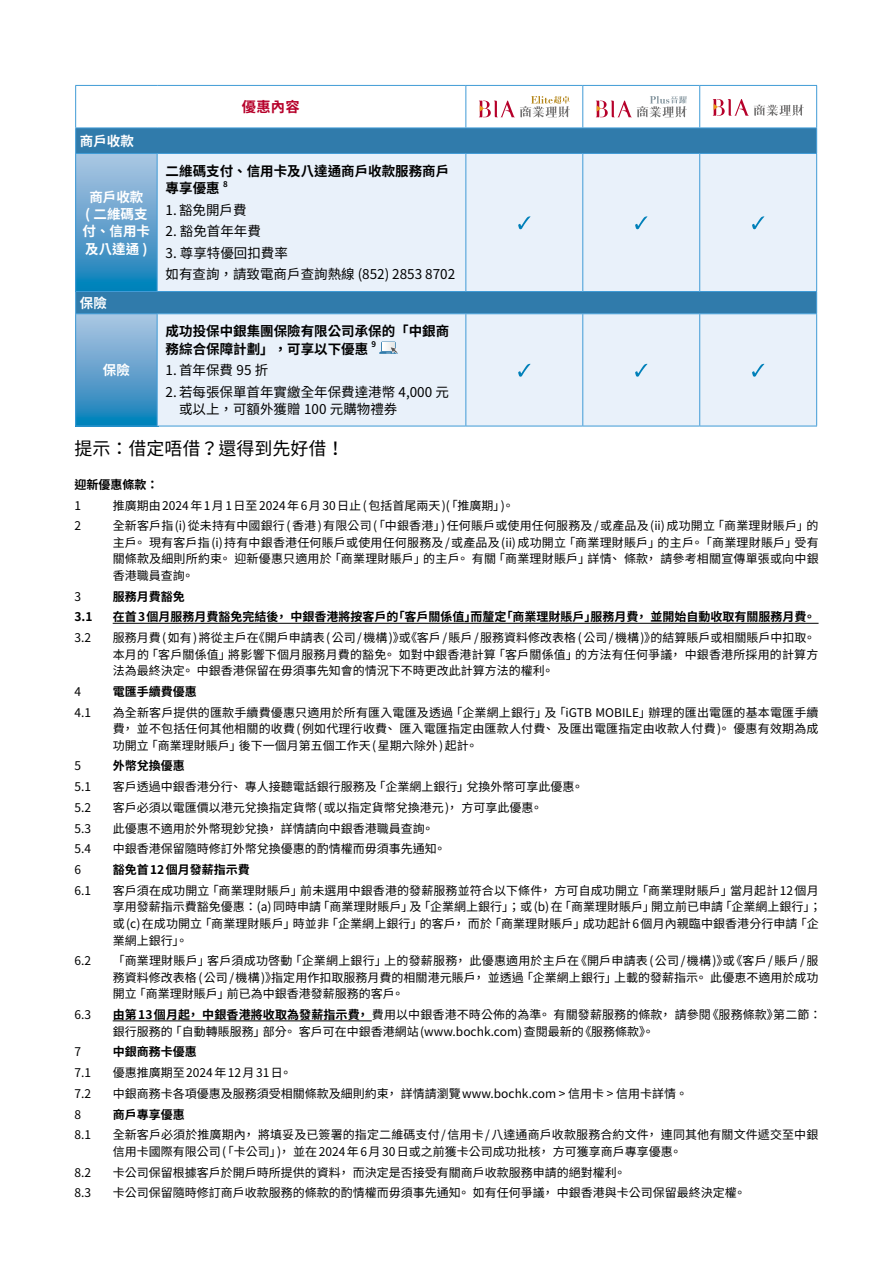
<style>
.page{position:relative;width:893px;height:1263px;background:#fff}
.page>*{position:absolute;margin:0;border:0;box-sizing:border-box;transform-origin:0 0}
.t1{font:18px "Noto Sans CJ Ktc";color:#000}
.t2{font:700 14.25px "Noto Sans CJ Ktc";color:#b6002a}
.t3{font:13.5px/21.5px "Noto Sans CJ Ktc";color:#000}
.t4{font:700 13.5px/17.2px "Noto Sans CJ Ktc";color:#000}
.t5{font:700 13.5px/17.2px "Noto Sans CJ Ktc";color:#fff;text-align:center}
.t6{font:12px/16.5px "Noto Sans CJ Ktc";color:#000}
.t7{font:700 12px "Noto Sans CJ Ktc";color:#000}
.t8{font:700 7.8px "Noto Sans CJ Ktc";color:#000}
.s1{font-weight:700}
</style>
<div class="page">
<svg style="left:76px;top:314px;width:81px;height:112px"></svg>
<svg style="left:76px;top:129px;width:740px;height:184px;fill:#307bab"></svg>
<svg style="left:157px;top:154px;width:659px;height:272px;fill:#e9f1fa"></svg>
<hr style="left:75px;top:85px;width:82px;height:1px;background:#409bd6">
<hr style="left:75px;top:86px;width:1px;height:42px;background:#409bd6">
<hr style="left:157px;top:85px;width:309px;height:1px;background:#409bd6">
<hr style="left:465px;top:86px;width:1px;height:42px;background:#409bd6">
<hr style="left:582px;top:86px;width:1px;height:42px;background:#409bd6">
<hr style="left:699px;top:86px;width:1px;height:42px;background:#409bd6">
<hr style="left:816px;top:86px;width:1px;height:42px;background:#409bd6">
<svg style="left:75px;top:129px;width:1px;height:24px"></svg>
<svg style="left:816px;top:129px;width:1px;height:24px"></svg>
<hr style="left:75px;top:153px;width:82px;height:1px;background:#409bd6">
<hr style="left:466px;top:85px;width:117px;height:1px;background:#409bd6">
<hr style="left:583px;top:85px;width:117px;height:1px;background:#409bd6">
<hr style="left:700px;top:85px;width:117px;height:1px;background:#409bd6">
<hr style="left:157px;top:153px;width:309px;height:1px;background:#409bd6">
<hr style="left:466px;top:153px;width:117px;height:1px;background:#409bd6">
<hr style="left:583px;top:153px;width:117px;height:1px;background:#409bd6">
<hr style="left:700px;top:153px;width:117px;height:1px;background:#409bd6">
<hr style="left:75px;top:128px;width:82px;height:1px;background:#409bd6">
<hr style="left:157px;top:128px;width:309px;height:1px;background:#409bd6">
<hr style="left:466px;top:128px;width:117px;height:1px;background:#409bd6">
<hr style="left:583px;top:128px;width:117px;height:1px;background:#409bd6">
<hr style="left:700px;top:128px;width:117px;height:1px;background:#409bd6">
<hr style="left:75px;top:154px;width:1px;height:137px;background:#409bd6">
<hr style="left:157px;top:154px;width:1px;height:137px;background:#409bd6">
<hr style="left:465px;top:154px;width:1px;height:137px;background:#409bd6">
<hr style="left:582px;top:154px;width:1px;height:137px;background:#409bd6">
<hr style="left:699px;top:154px;width:1px;height:137px;background:#409bd6">
<hr style="left:816px;top:154px;width:1px;height:137px;background:#409bd6">
<hr style="left:75px;top:291px;width:82px;height:1px;background:#409bd6">
<svg style="left:75px;top:292px;width:1px;height:21px"></svg>
<hr style="left:157px;top:291px;width:309px;height:1px;background:#409bd6">
<hr style="left:466px;top:291px;width:117px;height:1px;background:#409bd6">
<hr style="left:583px;top:291px;width:117px;height:1px;background:#409bd6">
<hr style="left:700px;top:291px;width:117px;height:1px;background:#409bd6">
<svg style="left:816px;top:292px;width:1px;height:21px"></svg>
<hr style="left:75px;top:313px;width:82px;height:1px;background:#409bd6">
<hr style="left:75px;top:314px;width:1px;height:112px;background:#409bd6">
<hr style="left:157px;top:313px;width:309px;height:1px;background:#409bd6">
<hr style="left:157px;top:314px;width:1px;height:112px;background:#409bd6">
<hr style="left:466px;top:313px;width:117px;height:1px;background:#409bd6">
<hr style="left:465px;top:314px;width:1px;height:112px;background:#409bd6">
<hr style="left:583px;top:313px;width:117px;height:1px;background:#409bd6">
<hr style="left:582px;top:314px;width:1px;height:112px;background:#409bd6">
<hr style="left:700px;top:313px;width:117px;height:1px;background:#409bd6">
<hr style="left:699px;top:314px;width:1px;height:112px;background:#409bd6">
<hr style="left:816px;top:314px;width:1px;height:112px;background:#409bd6">
<hr style="left:75px;top:426px;width:82px;height:1px;background:#409bd6">
<hr style="left:157px;top:426px;width:309px;height:1px;background:#409bd6">
<hr style="left:466px;top:426px;width:117px;height:1px;background:#409bd6">
<hr style="left:583px;top:426px;width:117px;height:1px;background:#409bd6">
<hr style="left:700px;top:426px;width:117px;height:1px;background:#409bd6">
<svg style="left:479px;top:96px;width:91px;height:21px"></svg>
<svg style="left:596px;top:96px;width:91px;height:21px"></svg>
<svg style="left:713px;top:99px;width:91px;height:17px"></svg>
<svg style="left:518px;top:216px;width:12px;height:13px"></svg>
<svg style="left:635px;top:216px;width:12px;height:13px"></svg>
<svg style="left:752px;top:216px;width:12px;height:13px"></svg>
<svg style="left:379px;top:342px;width:19px;height:13px"></svg>
<svg style="left:518px;top:364px;width:12px;height:13px"></svg>
<svg style="left:635px;top:364px;width:12px;height:13px"></svg>
<svg style="left:752px;top:364px;width:12px;height:13px"></svg>
<hr style="left:113px;top:623px;width:706px;height:1px;background:#000">
<hr style="left:113px;top:1020px;width:259px;height:1px;background:#000">
<p class="t5" style="left:80px;top:133px;width:55px">商戶收款</p>
<p class="t5" style="left:83px;top:188px;width:69px">商戶收款<br>( 二維碼支付、信用卡及八達通 )</p>
<p class="t5" style="left:80px;top:294px;width:28px">保險</p>
<p class="t2" style="left:242px;top:99px;width:59px">優惠內容</p>
<p class="t4" style="left:166px;top:163px;width:285px">二維碼支付、信用卡及八達通商戶收款服務商戶專享優惠</p>
<p class="t8" style="left:223px;top:179px;width:6px">8</p>
<p class="t3" style="left:166px;top:199px;width:83px">1. 豁免開戶費</p>
<p class="t3" style="left:166px;top:221px;width:97px">2. 豁免首年年費</p>
<p class="t3" style="left:166px;top:242px;width:291px">3. 尊享特優回扣費率<br>如有查詢，請致電商戶查詢熱線 (852) 2853 8702</p>
<p class="t4" style="left:166px;top:323px;width:285px">成功投保中銀集團保險有限公司承保的「中銀商務綜合保障計劃」，可享以下優惠</p>
<p class="t8" style="left:372px;top:340px;width:6px">9</p>
<p class="t5" style="left:103px;top:362px;width:28px">保險</p>
<p class="t3" style="left:166px;top:360px;width:104px">1. 首年保費 95 折</p>
<p class="t3" style="left:179px;top:383px;width:271px;line-height:17.2px;text-indent:-14px">2. 若每張保單首年實繳全年保費達港幣 4,000 元或以上，可額外獲贈 100 元購物禮券</p>
<h1 class="t1" style="left:74px;top:439px;width:271px">提示：借定唔借？還得到先好借！</h1>
<p class="t7" style="left:74px;top:478px;width:85px">迎新優惠條款：</p>
<p class="t6" style="left:74px;top:497px;width:8px">1</p>
<p class="t6" style="left:113px;top:497px;width:403px">推廣期由 2024 年 1 月 1 日至 2024 年 6 月 30 日止 ( 包括首尾兩天 )(「推廣期」)。</p>
<p class="t6" style="left:74px;top:518px;width:8px">2</p>
<p class="t6" style="left:113px;top:518px;width:708px;text-align:justify">全新客戶指 (i) 從未持有中國銀行 ( 香港 ) 有限公司 (「中銀香港」) 任何賬戶或使用任何服務及 / 或產品及 (ii) 成功開立「商業理財賬戶」的主戶。現有客戶指(i)持有中銀香港任何賬戶或使用任何服務及/或產品及(ii)成功開立「商業理財賬戶」的主戶。「商業理財賬戶」受有關條款及細則所約束。迎新優惠只適用於「商業理財賬戶」的主戶。有關「商業理財賬戶」詳情、條款，請參考相關宣傳單張或向中銀香港職員查詢。</p>
<p class="t6" style="left:74px;top:588px;width:8px">3</p>
<p class="t7" style="left:113px;top:589px;width:73px">服務月費豁免</p>
<p class="t7" style="left:74px;top:610px;width:20px">3.1</p>
<p class="t7" style="left:113px;top:610px;width:704px">在首 3 個月服務月費豁免完結後，中銀香港將按客戶的「客戶關係值」而釐定「商業理財賬戶」服務月費，並開始自動收取有關服務月費。</p>
<p class="t6" style="left:74px;top:630px;width:18px">3.2</p>
<p class="t6" style="left:113px;top:630px;width:707px">服務月費 ( 如有 ) 將從主戶在《開戶申請表 ( 公司 / 機構 )》或《客戶 / 賬戶 / 服務資料修改表格 ( 公司 / 機構 )》的結算賬戶或相關賬戶中扣取。本月的「客戶關係值」將影響下個月服務月費的豁免。如對中銀香港計算「客戶關係值」的方法有任何爭議，中銀香港所採用的計算方法為最終決定。中銀香港保留在毋須事先知會的情況下不時更改此計算方法的權利。</p>
<p class="t6" style="left:74px;top:684px;width:8px">4</p>
<p class="t7" style="left:113px;top:685px;width:85px">電匯手續費優惠</p>
<p class="t6" style="left:74px;top:704px;width:18px">4.1</p>
<p class="t6" style="left:113px;top:704px;width:707px;text-align:justify">為全新客戶提供的匯款手續費優惠只適用於所有匯入電匯及透過「企業網上銀行」及「iGTB MOBILE」辦理的匯出電匯的基本電匯手續費，並不包括任何其他相關的收費 (例如代理行收費、匯入電匯指定由匯款人付費、及匯出電匯指定由收款人付費 )。優惠有效期為成功開立「商業理財賬戶」後下一個月第五個工作天 ( 星期六除外 ) 起計。</p>
<p class="t6" style="left:74px;top:758px;width:8px">5</p>
<p class="t7" style="left:113px;top:759px;width:73px">外幣兌換優惠</p>
<p class="t6" style="left:74px;top:779px;width:18px">5.1</p>
<p class="t6" style="left:113px;top:779px;width:472px">客戶透過中銀香港分行、專人接聽電話銀行服務及 「企業網上銀行」兌換外幣可享此優惠。</p>
<p class="t6" style="left:74px;top:799px;width:18px">5.2</p>
<p class="t6" style="left:113px;top:799px;width:431px">客戶必須以電匯價以港元兌換指定貨幣 ( 或以指定貨幣兌換港元 )，方可享此優惠。</p>
<p class="t6" style="left:74px;top:820px;width:18px">5.3</p>
<p class="t6" style="left:113px;top:820px;width:322px">此優惠不適用於外幣現鈔兌換，詳情請向中銀香港職員查詢。</p>
<p class="t6" style="left:74px;top:841px;width:18px">5.4</p>
<p class="t6" style="left:113px;top:841px;width:334px">中銀香港保留隨時修訂外幣兌換優惠的酌情權而毋須事先通知。</p>
<p class="t6" style="left:74px;top:862px;width:8px">6</p>
<p class="t7" style="left:113px;top:863px;width:139px">豁免首 12 個月發薪指示費</p>
<p class="t6" style="left:74px;top:882px;width:18px">6.1</p>
<p class="t6" style="left:113px;top:882px;width:710px">客戶須在成功開立「商業理財賬戶」前未選用中銀香港的發薪服務並符合以下條件，方可自成功開立「商業理財賬戶」當月起計 12 個月享用發薪指示費豁免優惠：(a) 同時申請「商業理財賬戶」及 「企業網上銀行」；或 (b) 在「商業理財賬戶」開立前已申請「企業網上銀行」；或 (c) 在成功開立「商業理財賬戶」時並非「企業網上銀行」的客戶，而於「商業理財賬戶」成功起計 6 個月內親臨中銀香港分行申請「企業網上銀行」。</p>
<p class="t6" style="left:74px;top:953px;width:18px">6.2</p>
<p class="t6" style="left:113px;top:953px;width:707px;text-align:justify">「商業理財賬戶」客戶須成功啓動「企業網上銀行」上的發薪服務，此優惠適用於主戶在《開戶申請表(公司/機構)》或《客戶/賬戶/服務資料修改表格 ( 公司 / 機構 )》指定用作扣取服務月費的相關港元賬戶，並透過「企業網上銀行」上載的發薪指示。此優恵不適用於成功開立「商業理財賬戶」前已為中銀香港發薪服務的客戶。</p>
<p class="t6" style="left:74px;top:1006px;width:18px">6.3</p>
<p class="t6" style="left:113px;top:1006px;width:710px"><span class="s1">由第 13 個月起，中銀香港將收取為發薪指示費，</span>費用以中銀香港不時公佈的為準。有關發薪服務的條款，請參閱《服務條款》第二節：銀行服務的「自動轉賬服務」部分。客戶可在中銀香港網站 (www.bochk.com) 查閱最新的《服務條款》。</p>
<p class="t6" style="left:74px;top:1044px;width:8px">7</p>
<p class="t7" style="left:113px;top:1045px;width:85px">中銀商務卡優惠</p>
<p class="t6" style="left:74px;top:1064px;width:18px">7.1</p>
<p class="t6" style="left:113px;top:1064px;width:181px">優惠推廣期至 2024 年 12 月 31 日。</p>
<p class="t6" style="left:74px;top:1085px;width:18px">7.2</p>
<p class="t6" style="left:113px;top:1085px;width:577px">中銀商務卡各項優惠及服務須受相關條款及細則約束，詳情請瀏覽 www.bochk.com &gt; 信用卡 &gt; 信用卡詳情 。</p>
<p class="t6" style="left:74px;top:1106px;width:8px">8</p>
<p class="t7" style="left:113px;top:1107px;width:73px">商戶專享優惠</p>
<p class="t6" style="left:74px;top:1127px;width:18px">8.1</p>
<p class="t6" style="left:113px;top:1127px;width:707px">全新客戶必須於推廣期內，將填妥及已簽署的指定二維碼支付 / 信用卡 / 八達通商戶收款服務合約文件，連同其他有關文件遞交至中銀信用卡國際有限公司 (「卡公司」)，並在 2024 年 6 月 30 日或之前獲卡公司成功批核，方可獲享商戶專享優惠。</p>
<p class="t6" style="left:74px;top:1164px;width:18px">8.2</p>
<p class="t6" style="left:113px;top:1164px;width:514px">卡公司保留根據客戶於開戶時所提供的資料，而決定是否接受有關商戶收款服務申請的絕對權利。</p>
<p class="t6" style="left:74px;top:1185px;width:18px">8.3</p>
<p class="t6" style="left:113px;top:1185px;width:634px">卡公司保留隨時修訂商戶收款服務的條款的酌情權而毋須事先通知。如有任何爭議，中銀香港與卡公司保留最終決定權。</p>
</div>
